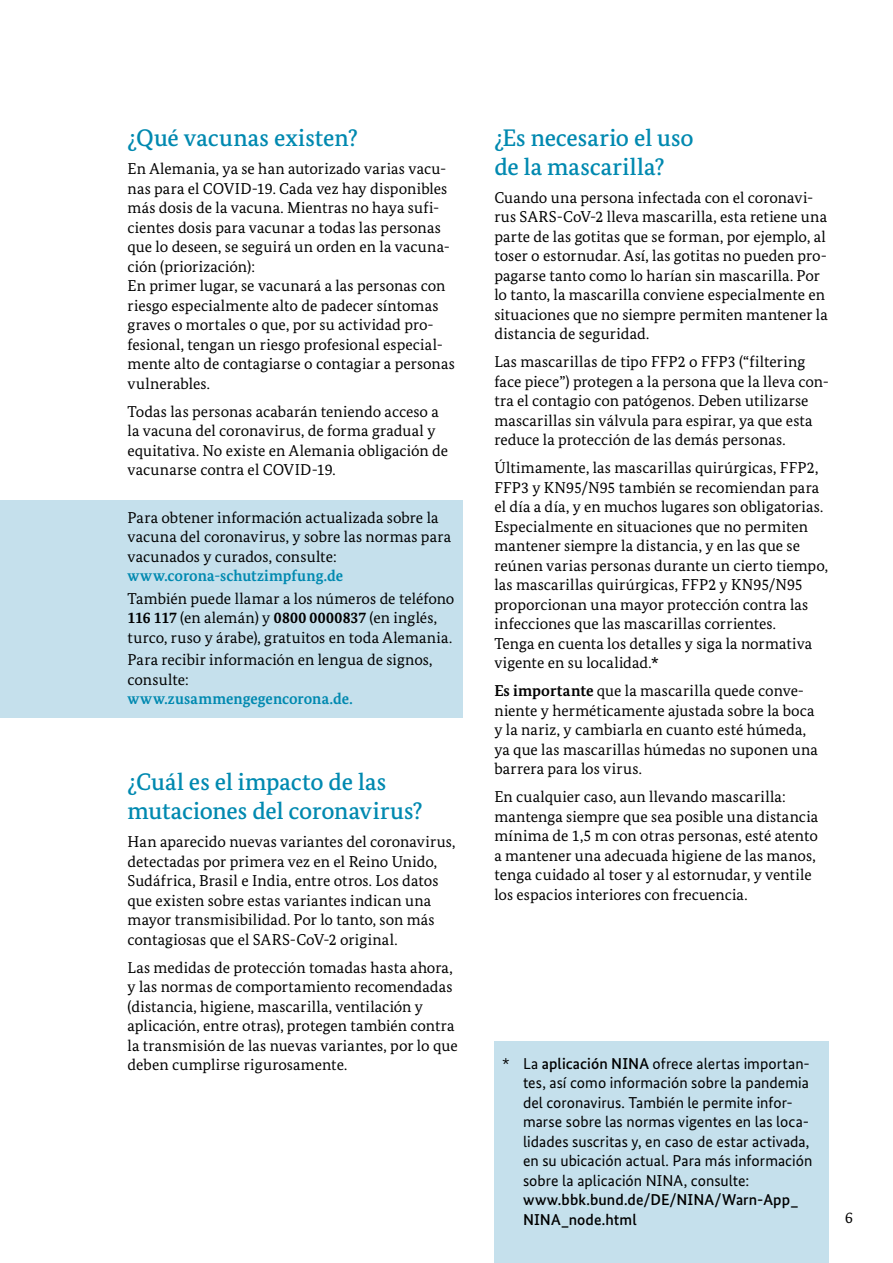
<style>
.page{position:relative;width:893px;height:1263px;background:#fff}
.page>*{position:absolute;margin:0;border:0;box-sizing:border-box;transform-origin:0 0}
.H3_Head_3_BMG{font:500 24px/28.5px "Bundes Serif";color:#0089b0}
.P_Fließ_BMG{font:15.75px/19.5px "Bundes Serif";letter-spacing:.005em;color:#000}
.P_Kasten_BMG{font:15.75px/19.5px "Bundes Sans";letter-spacing:.005em;color:#000}
.s1{font-weight:700;color:#0089b0}
.s2{font-weight:700}
.s3{font-weight:500}
</style>
<div class="page">
<div style="left:494px;top:1042px;width:335px;height:221px;background:#c5e0ec"></div>
<div style="left:0;top:500px;width:462px;height:217px;background:#c5e0ec"></div>
<h3 class="H3_Head_3_BMG" style="left:128px;top:123px;width:232px">¿Qué vacunas existen?</h3>
<p class="P_Fließ_BMG" style="left:128px;top:159px;width:329px">En Alemania, ya se han autorizado varias vacu&shy;nas para el COVID-19. Cada vez hay disponibles más dosis de la vacuna. Mientras no haya sufi&shy;cientes dosis para vacunar a todas las personas que lo deseen, se seguirá un orden en la vacuna&shy;ción (priorización):<br>En primer lugar, se vacunará a las personas con riesgo especialmente alto de padecer síntomas graves o mortales o que, por su actividad pro&shy;fesional, tengan un riesgo profesional especial&shy;mente alto de contagiarse o contagiar a personas vulnerables.</p>
<p class="P_Fließ_BMG" style="left:128px;top:401px;width:322px">Todas las personas acabarán teniendo acceso a la vacuna del coronavirus, de forma gradual y equitativa. No existe en Alemania obligación de vacunarse contra el COVID-19.</p>
<p class="P_Fließ_BMG" style="left:128px;top:507px;width:325px">Para obtener información actualizada sobre la vacuna del coronavirus, y sobre las normas para vacunados y curados, consulte: <span class="s1">www.corona-schutzimpfung.de</span></p>
<p class="P_Fließ_BMG" style="left:128px;top:588px;width:328px">También puede llamar a los números de teléfono<br><span class="s2">116 117</span> (en alemán) y <span class="s2">0800 0000837</span> (en inglés, turco, ruso y árabe), gratuitos en toda Alemania.</p>
<p class="P_Fließ_BMG" style="left:128px;top:650px;width:306px">Para recibir información en lengua de signos, consulte:<br><span class="s1">www.zusammengegencorona.de.</span></p>
<h3 class="H3_Head_3_BMG" style="left:128px;top:768px;width:296px">¿Cuál es el impacto de las mutaciones del coronavirus?</h3>
<p class="P_Fließ_BMG" style="left:128px;top:832px;width:329px">Han aparecido nuevas variantes del coronavirus, detectadas por primera vez en el Reino Unido, Sudáfrica, Brasil e India, entre otros. Los datos que existen sobre estas variantes indican una mayor transmisibilidad. Por lo tanto, son más contagiosas que el SARS-CoV-2 original.</p>
<p class="P_Fließ_BMG" style="left:128px;top:957px;width:332px">Las medidas de protección tomadas hasta ahora, y las normas de comportamiento recomendadas (distancia, higiene, mascarilla, ventilación y aplicación, entre otras), protegen también contra la transmisión de las nuevas variantes, por lo que deben cumplirse rigurosamente.</p>
<h3 class="H3_Head_3_BMG" style="left:494px;top:123px;width:201px">¿Es necesario el uso de la mascarilla?</h3>
<p class="P_Fließ_BMG" style="left:494px;top:187px;width:335px">Cuando una persona infectada con el coronavi&shy;rus SARS-CoV-2 lleva mascarilla, esta retiene una parte de las gotitas que se forman, por ejemplo, al toser o estornudar. Así, las gotitas no pueden pro&shy;pagarse tanto como lo harían sin mascarilla. Por lo tanto, la mascarilla conviene especialmente en situaciones que no siempre permiten mantener la distancia de seguridad.</p>
<p class="P_Fließ_BMG" style="left:494px;top:352px;width:336px">Las mascarillas de tipo FFP2 o FFP3 (“filtering face piece”) protegen a la persona que la lleva con&shy;tra el contagio con patógenos. Deben utilizarse mascarillas sin válvula para espirar, ya que esta reduce la protección de las demás personas.</p>
<p class="P_Fließ_BMG" style="left:494px;top:458px;width:335px">Últimamente, las mascarillas quirúrgicas, FFP2, FFP3 y KN95/N95 también se recomiendan para el día a día, y en muchos lugares son obligatorias.<br>Especialmente en situaciones que no permiten mantener siempre la distancia, y en las que se reúnen varias personas durante un cierto tiempo, las mascarillas quirúrgicas, FFP2 y KN95/N95 proporcionan una mayor protección contra las infecciones que las mascarillas corrientes.<br>Tenga en cuenta los detalles y siga la normativa vigente en su localidad.*</p>
<p class="P_Fließ_BMG" style="left:494px;top:681px;width:325px"><span class="s2">Es importante</span> que la mascarilla quede conve&shy;niente y herméticamente ajustada sobre la boca y la nariz, y cambiarla en cuanto esté húmeda, ya que las mascarillas húmedas no suponen una barrera para los virus.</p>
<p class="P_Fließ_BMG" style="left:494px;top:787px;width:325px">En cualquier caso, aun llevando mascarilla: mantenga siempre que sea posible una distancia mínima de 1,5 m con otras personas, esté atento a mantener una adecuada higiene de las manos, tenga cuidado al toser y al estornudar, y ventile los espacios interiores con frecuencia.</p>
<p class="P_Kasten_BMG" style="left:523px;top:1053px;width:291px;text-indent:-21px">* La <span class="s3">aplicación NINA</span> ofrece alertas importan&shy;tes, así como información sobre la pandemia del coronavirus. También le permite infor&shy;marse sobre las normas vigentes en las loca&shy;lidades suscritas y, en caso de estar activada, en su ubicación actual. Para más información sobre la aplicación NINA, consulte: <span class="s3">www.bbk.bund.de/DE/NINA/Warn-App_ NINA_node.html</span></p>
<p class="P_Fließ_BMG" style="left:845px;top:1208px;width:9px">6</p>
</div>
